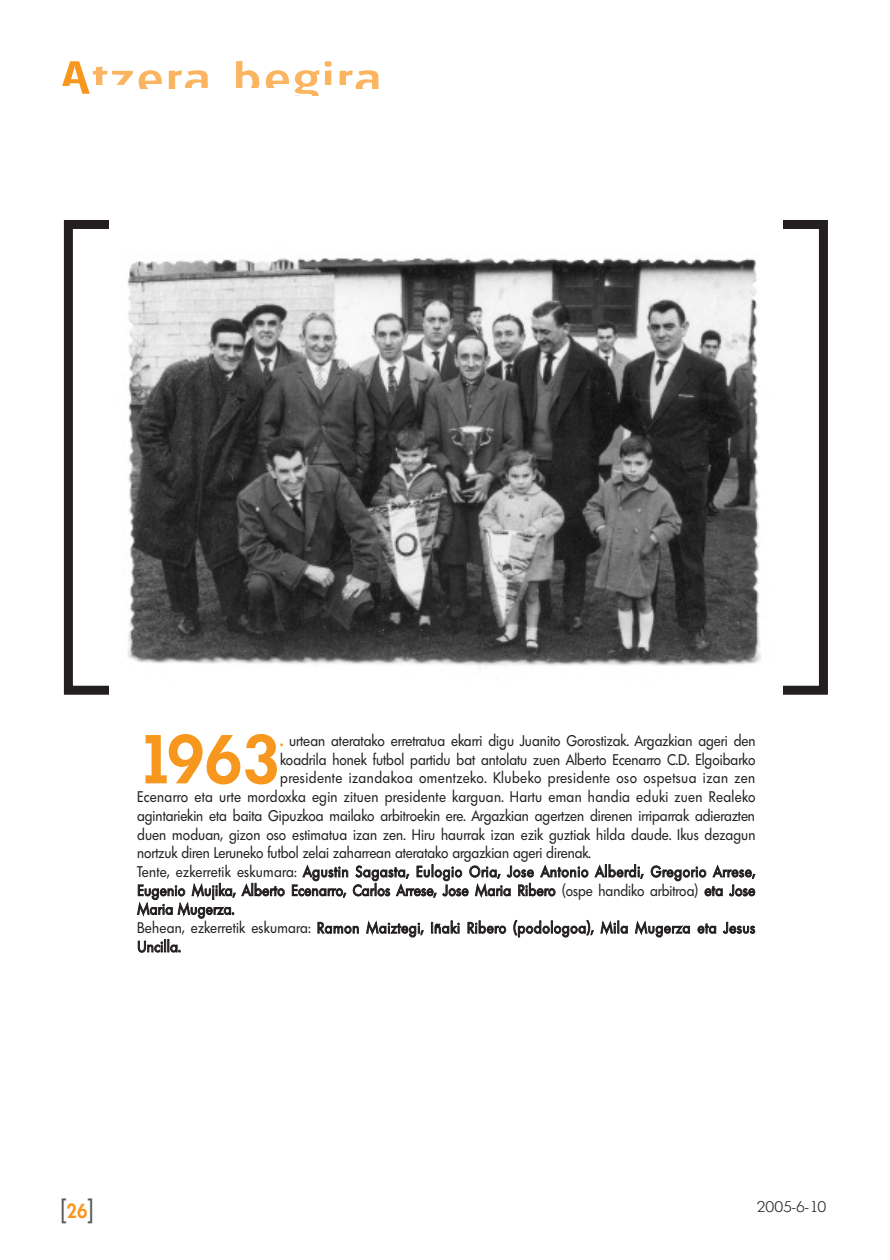
<style>
.page{position:relative;width:890px;height:1260px;background:#fff}
.page>*{position:absolute;margin:0;border:0;box-sizing:border-box;transform-origin:0 0}
.t1{font:600 67.05px "Limerick";color:#f7971d;scale:.9 1}
.t2{font:500 45px "Glasgow";letter-spacing:.055em;color:#fbb45f;scale:1.2 1}
.t3{font:27px "Helvetica";color:#57585a;scale:.83 1}
.t4{font:15px "Limerick";letter-spacing:.005em;color:#231f20;scale:.9 1}
.t5{font:15px "Limerick";letter-spacing:.03em;color:#231f20;scale:.9 1}
.t6{font:15px "Limerick";letter-spacing:.05em;color:#231f20;scale:.9 1}
.t7{font:15px "Limerick";letter-spacing:.025em;color:#231f20;scale:.9 1}
.t8{font:15px "Limerick";letter-spacing:.045em;color:#231f20;scale:.9 1}
.t9{font:15px "Limerick";letter-spacing:.035em;color:#231f20;scale:.9 1}
.t10{font:300 15px "Limerick";color:#231f20}
.s1{color:#f7971d}
.s2{font-weight:600;color:#f7971d}
.s3{font-family:"Limerick";font-weight:600;font-size:19.8px;color:#f7971d}
</style>
<div class="page">
<svg style="left:63px;top:220px;width:765px;height:475px"></svg>
<h2 class="t2" style="left:61px;top:52px;width:268px"><span class="s1">A</span>tzera begira</h2>
<h1 class="t1" style="left:137px;top:721px;width:160px">1963</h1>
<p class="t4" style="left:280px;top:731px;width:530px"><span class="s2">.</span> urtean ateratako erretratua ekarri digu Juanito Gorostizak. Argazkian ageri den</p>
<p class="t4" style="left:280px;top:750px;width:529px">koadrila honek futbol partidu bat antolatu zuen Alberto Ecenarro C.D. Elgoibarko</p>
<p class="t9" style="left:280px;top:769px;width:529px">presidente izandakoa omentzeko. Klubeko presidente oso ospetsua izan zen</p>
<p class="t7" style="left:137px;top:788px;width:688px">Ecenarro eta urte mordoxka egin zituen presidente karguan. Hartu eman handia eduki zuen Realeko</p>
<p class="t4" style="left:137px;top:806px;width:688px">agintariekin eta baita Gipuzkoa mailako arbitroekin ere. Argazkian agertzen direnen irriparrak adierazten</p>
<p class="t4" style="left:137px;top:825px;width:688px">duen moduan, gizon oso estimatua izan zen. Hiru haurrak izan ezik guztiak hilda daude. Ikus dezagun</p>
<p class="t4" style="left:137px;top:844px;width:505px">nortzuk diren Leruneko futbol zelai zaharrean ateratako argazkian ageri direnak.</p>
<p class="t6" style="left:137px;top:862px;width:688px">Tente, ezkerretik eskumara: Agustin Sagasta, Eulogio Oria, Jose Antonio Alberdi, Gregorio Arrese,</p>
<p class="t5" style="left:137px;top:881px;width:687px">Eugenio Mujika, Alberto Ecenarro, Carlos Arrese, Jose Maria Ribero (ospe handiko arbitroa) eta Jose</p>
<p class="t5" style="left:137px;top:900px;width:109px">Maria Mugerza.</p>
<p class="t8" style="left:137px;top:919px;width:688px">Behean, ezkerretik eskumara: Ramon Maiztegi, Iñaki Ribero (podologoa), Mila Mugerza eta Jesus</p>
<p class="t5" style="left:137px;top:937px;width:50px">Uncilla.</p>
<h3 class="t3" style="left:61px;top:1192px;width:41px">[<span class="s3">26</span>]</h3>
<p class="t10" style="left:756px;top:1197px;width:71px">2005-6-10</p>
</div>
